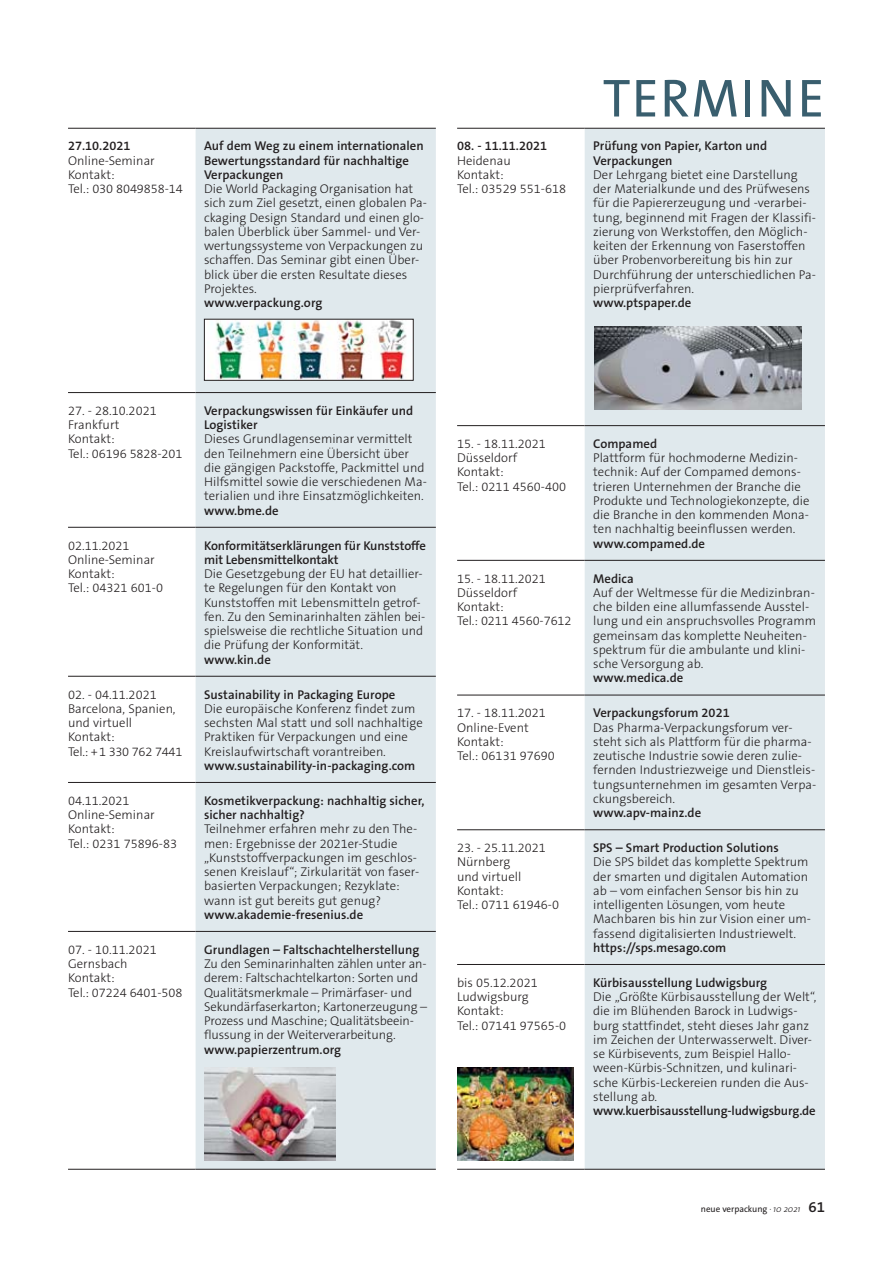
<style>
.page{position:relative;width:893px;height:1263px;background:#fff}
.page>*{position:absolute;margin:0;border:0;box-sizing:border-box;transform-origin:0 0}
.t1{font:54px "The Sans Os F";letter-spacing:.025em;color:#395e6e}
.t2{font:300 12.75px/14.2px "The Sans Os F";color:#231f20}
.t3{font:600 12.75px/14.2px "The Sans Os F";color:#231f20}
.t4{font:9px "The Sans Os F";color:#231f20}
.s1{font-weight:300;font-style:italic}
.s2{font-weight:600;font-size:15px}
</style>
<div class="page">
<div style="left:196px;top:129px;width:240px;height:1040px;background:#e0e9ed"></div>
<hr style="left:68px;top:128px;width:128px;height:1px;background:#231f20">
<hr style="left:196px;top:128px;width:240px;height:1px;background:#231f20">
<hr style="left:68px;top:392px;width:128px;height:1px;background:#231f20">
<hr style="left:196px;top:392px;width:240px;height:1px;background:#231f20">
<hr style="left:68px;top:527px;width:128px;height:1px;background:#231f20">
<hr style="left:196px;top:527px;width:240px;height:1px;background:#231f20">
<hr style="left:68px;top:676px;width:128px;height:1px;background:#231f20">
<hr style="left:196px;top:676px;width:240px;height:1px;background:#231f20">
<hr style="left:68px;top:782px;width:128px;height:1px;background:#231f20">
<hr style="left:196px;top:782px;width:240px;height:1px;background:#231f20">
<hr style="left:68px;top:931px;width:128px;height:1px;background:#231f20">
<hr style="left:196px;top:931px;width:240px;height:1px;background:#231f20">
<hr style="left:68px;top:1169px;width:128px;height:1px;background:#231f20">
<hr style="left:196px;top:1169px;width:240px;height:1px;background:#231f20">
<div style="left:585px;top:129px;width:240px;height:1040px;background:#e0e9ed"></div>
<hr style="left:457px;top:128px;width:128px;height:1px;background:#231f20">
<hr style="left:585px;top:128px;width:240px;height:1px;background:#231f20">
<hr style="left:457px;top:425px;width:128px;height:1px;background:#231f20">
<hr style="left:585px;top:425px;width:240px;height:1px;background:#231f20">
<hr style="left:457px;top:560px;width:128px;height:1px;background:#231f20">
<hr style="left:585px;top:560px;width:240px;height:1px;background:#231f20">
<hr style="left:457px;top:695px;width:128px;height:1px;background:#231f20">
<hr style="left:585px;top:695px;width:240px;height:1px;background:#231f20">
<hr style="left:457px;top:829px;width:128px;height:1px;background:#231f20">
<hr style="left:585px;top:829px;width:240px;height:1px;background:#231f20">
<hr style="left:457px;top:964px;width:128px;height:1px;background:#231f20">
<hr style="left:585px;top:964px;width:240px;height:1px;background:#231f20">
<hr style="left:457px;top:1169px;width:128px;height:1px;background:#231f20">
<hr style="left:585px;top:1169px;width:240px;height:1px;background:#231f20">
<img style="left:204px;top:1068px;width:132px;height:92px">
<img style="left:457px;top:1068px;width:116px;height:92px">
<img style="left:207px;top:321px;width:205px;height:58px">
<div style="left:204px;top:319px;width:210px;height:62px;border:1px solid #231f20"></div>
<img style="left:594px;top:326px;width:207px;height:83px">
<p class="t3" style="left:68px;top:140px;width:64px">27.10.2021</p>
<p class="t2" style="left:68px;top:154px;width:116px">Online-Seminar<br>Kontakt:<br>Tel.: 030 8049858-14</p>
<p class="t3" style="left:204px;top:140px;width:221px">Auf dem Weg zu einem internationalen<br>Bewertungsstandard für nachhaltige<br>Verpackungen</p>
<p class="t2" style="left:204px;top:182px;width:224px">Die World Packaging Organisation hat sich zum Ziel gesetzt, einen globalen Pa&shy;ckaging Design Standard und einen glo&shy;balen Überblick über Sammel- und Ver&shy;wertungssysteme von Verpackungen zu schaffen. Das Seminar gibt einen Über&shy;blick über die ersten Resultate dieses Projektes.</p>
<p class="t3" style="left:204px;top:296px;width:120px">www.verpackung.org</p>
<p class="t3" style="left:457px;top:140px;width:92px">08. - 11.11.2021</p>
<p class="t2" style="left:457px;top:154px;width:111px">Heidenau<br>Kontakt:<br>Tel.: 03529 551-618</p>
<h1 class="t1" style="left:603px;top:72px;width:223px">TERMINE</h1>
<p class="t3" style="left:593px;top:140px;width:176px">Prüfung von Papier, Karton und<br>Verpackungen</p>
<p class="t2" style="left:593px;top:168px;width:224px">Der Lehrgang bietet eine Darstellung der Materialkunde und des Prüfwesens für die Papiererzeugung und -verarbei&shy;tung, beginnend mit Fragen der Klassifi&shy;zierung von Werkstoffen, den Möglich&shy;keiten der Erkennung von Faserstoffen über Probenvorbereitung bis hin zur Durchführung der unterschiedlichen Pa&shy;pierprüfverfahren.</p>
<p class="t3" style="left:593px;top:296px;width:100px">www.ptspaper.de</p>
<p class="t2" style="left:68px;top:404px;width:116px">27. - 28.10.2021<br>Frankfurt<br>Kontakt:<br>Tel.: 06196 5828-201</p>
<p class="t3" style="left:204px;top:404px;width:211px">Verpackungswissen für Einkäufer und<br>Logistiker</p>
<p class="t2" style="left:204px;top:432px;width:224px">Dieses Grundlagenseminar vermittelt den Teilnehmern eine Übersicht über die gängigen Packstoffe, Packmittel und Hilfsmittel sowie die verschiedenen Ma&shy;terialien und ihre Einsatzmöglichkeiten.</p>
<p class="t3" style="left:204px;top:504px;width:76px">www.bme.de</p>
<p class="t2" style="left:68px;top:539px;width:97px">02.11.2021<br>Online-Seminar<br>Kontakt:<br>Tel.: 04321 601-0</p>
<p class="t3" style="left:204px;top:539px;width:223px">Konformitätserklärungen für Kunststoffe mit Lebensmittelkontakt</p>
<p class="t2" style="left:204px;top:567px;width:223px">Die Gesetzgebung der EU hat detaillier&shy;te Regelungen für den Kontakt von Kunststoffen mit Lebensmitteln getrof&shy;fen. Zu den Seminarinhalten zählen bei&shy;spielsweise die rechtliche Situation und die Prüfung der Konformität.</p>
<p class="t3" style="left:204px;top:653px;width:68px">www.kin.de</p>
<p class="t2" style="left:68px;top:688px;width:116px">02. - 04.11.2021<br>Barcelona, Spanien, und virtuell<br>Kontakt:<br>Tel.: + 1 330 762 7441</p>
<p class="t3" style="left:204px;top:688px;width:193px">Sustainability in Packaging Europe</p>
<p class="t2" style="left:204px;top:702px;width:220px">Die europäische Konferenz findet zum sechsten Mal statt und soll nachhaltige Praktiken für Verpackungen und eine Kreislaufwirtschaft vorantreiben.</p>
<p class="t3" style="left:204px;top:759px;width:213px">www.sustainability-in-packaging.com</p>
<p class="t2" style="left:68px;top:794px;width:111px">04.11.2021<br>Online-Seminar<br>Kontakt:<br>Tel.: 0231 75896-83</p>
<p class="t3" style="left:204px;top:794px;width:222px">Kosmetikverpackung: nachhaltig sicher, sicher nachhaltig?</p>
<p class="t2" style="left:204px;top:822px;width:217px">Teilnehmer erfahren mehr zu den The&shy;men: Ergebnisse der 2021er-Studie „Kunststoffverpackungen im geschlos&shy;senen Kreislauf“; Zirkularität von faser&shy;basierten Verpackungen; Rezyklate: wann ist gut bereits gut genug?</p>
<p class="t3" style="left:204px;top:908px;width:161px">www.akademie-fresenius.de</p>
<p class="t2" style="left:68px;top:943px;width:116px">07. - 10.11.2021<br>Gernsbach<br>Kontakt:<br>Tel.: 07224 6401-508</p>
<p class="t3" style="left:204px;top:943px;width:217px">Grundlagen – Faltschachtelherstellung</p>
<p class="t2" style="left:204px;top:957px;width:225px">Zu den Seminarinhalten zählen unter an&shy;derem: Faltschachtelkarton: Sorten und Qualitätsmerkmale – Primärfaser- und Sekundärfaserkarton; Kartonerzeugung – Prozess und Maschine; Qualitätsbeein&shy;flussung in der Weiterverarbeitung.</p>
<p class="t3" style="left:204px;top:1043px;width:139px">www.papierzentrum.org</p>
<p class="t2" style="left:457px;top:437px;width:111px">15. - 18.11.2021<br>Düsseldorf<br>Kontakt:<br>Tel.: 0211 4560-400</p>
<p class="t3" style="left:593px;top:437px;width:65px">Compamed</p>
<p class="t2" style="left:593px;top:451px;width:218px">Plattform für hochmoderne Medizin&shy;technik: Auf der Compamed demons&shy;trieren Unternehmen der Branche die Produkte und Technologiekonzepte, die die Branche in den kommenden Mona&shy;ten nachhaltig beeinflussen werden.</p>
<p class="t3" style="left:593px;top:537px;width:113px">www.compamed.de</p>
<p class="t2" style="left:457px;top:572px;width:116px">15. - 18.11.2021<br>Düsseldorf<br>Kontakt:<br>Tel.: 0211 4560-7612</p>
<p class="t3" style="left:593px;top:572px;width:42px">Medica</p>
<p class="t2" style="left:593px;top:586px;width:224px">Auf der Weltmesse für die Medizinbran&shy;che bilden eine allumfassende Ausstel&shy;lung und ein anspruchsvolles Programm gemeinsam das komplette Neuheiten&shy;spektrum für die ambulante und klini&shy;sche Versorgung ab.</p>
<p class="t3" style="left:593px;top:672px;width:92px">www.medica.de</p>
<p class="t2" style="left:457px;top:706px;width:99px">17. - 18.11.2021<br>Online-Event<br>Kontakt:<br>Tel.: 06131 97690</p>
<p class="t3" style="left:593px;top:706px;width:138px">Verpackungsforum 2021</p>
<p class="t2" style="left:593px;top:721px;width:225px">Das Pharma-Verpackungsforum ver&shy;steht sich als Plattform für die pharma&shy;zeutische Industrie sowie deren zulie&shy;fernden Industriezweige und Dienstleis&shy;tungsunternehmen im gesamten Verpa&shy;ckungsbereich.</p>
<p class="t3" style="left:593px;top:806px;width:109px">www.apv-mainz.de</p>
<p class="t2" style="left:457px;top:841px;width:104px">23. - 25.11.2021<br>Nürnberg<br>und virtuell<br>Kontakt:<br>Tel.: 0711 61946-0</p>
<p class="t3" style="left:593px;top:841px;width:187px">SPS – Smart Production Solutions</p>
<p class="t2" style="left:593px;top:855px;width:219px">Die SPS bildet das komplette Spektrum der smarten und digitalen Automation ab – vom einfachen Sensor bis hin zu intelligenten Lösungen, vom heute Machbaren bis hin zur Vision einer um&shy;fassend digitalisierten Industriewelt.</p>
<p class="t3" style="left:593px;top:941px;width:135px">https://sps.mesago.com</p>
<p class="t2" style="left:457px;top:976px;width:111px">bis 05.12.2021<br>Ludwigsburg<br>Kontakt:<br>Tel.: 07141 97565-0</p>
<p class="t3" style="left:593px;top:976px;width:176px">Kürbisausstellung Ludwigsburg</p>
<p class="t2" style="left:593px;top:990px;width:225px">Die „Größte Kürbisausstellung der Welt“, die im Blühenden Barock in Ludwigs&shy;burg stattfindet, steht dieses Jahr ganz im Zeichen der Unterwasserwelt. Diver&shy;se Kürbisevents, zum Beispiel Hallo&shy;ween-Kürbis-Schnitzen, und kulinari&shy;sche Kürbis-Leckereien runden die Aus&shy;stellung ab.</p>
<p class="t3" style="left:593px;top:1104px;width:224px">www.kuerbisausstellung-ludwigsburg.de</p>
<p class="t4" style="left:701px;top:1204px;width:126px">neue verpackung <span class="s1">· 10 2021</span> <span class="s2">61</span></p>
</div>
